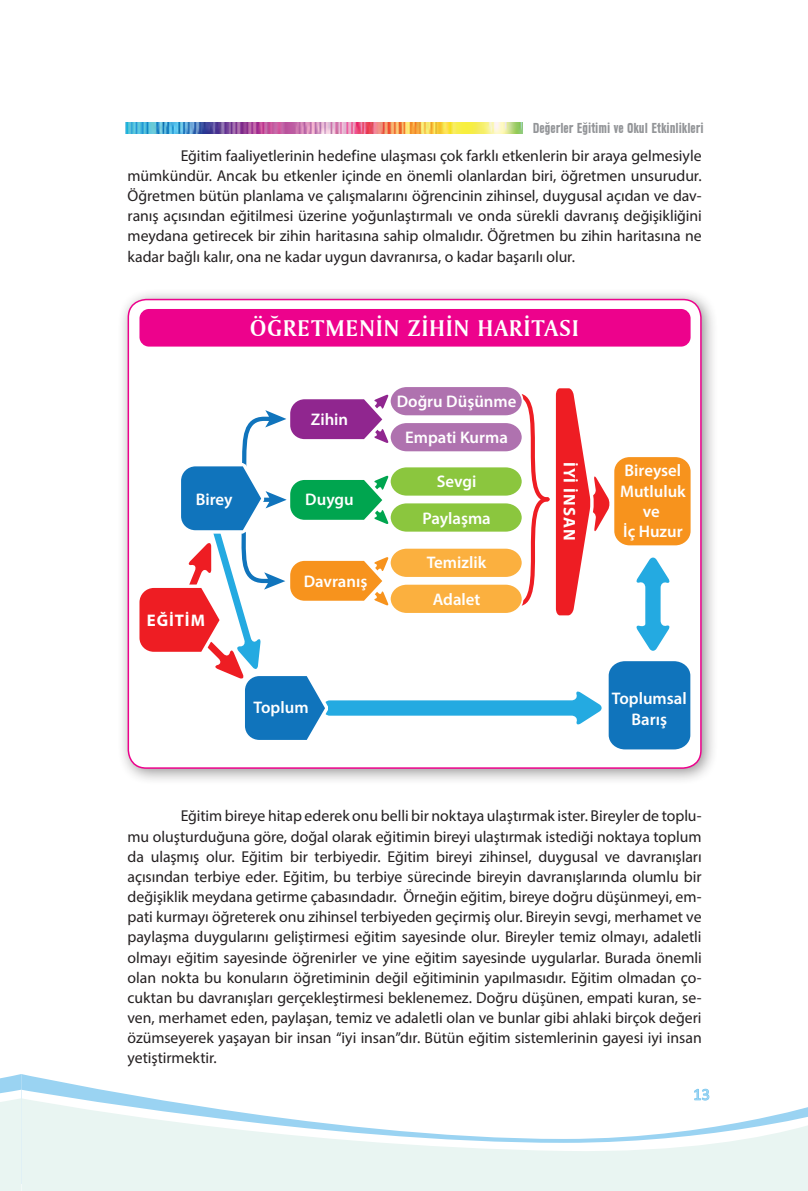
<style>
.page{position:relative;width:808px;height:1191px;background:#fff}
.page>*{position:absolute;margin:0;border:0;box-sizing:border-box;transform-origin:0 0}
.t1{font:24px "Amerigo BT Bold A";letter-spacing:.05em;color:#fff}
.t2{font:600 16.8px/20.1px "Myriad Pro";color:#fff;text-align:center}
.t3{font:700 16.8px "Myriad Pro";letter-spacing:.055em;color:#fff}
.t4{font:16.5px "Calibri";color:#9ad3f2}
.t5{font:15.75px/20.1px "Myriad Pro";letter-spacing:-.005em;color:#231f20;text-align:justify}
.t6{font:700 condensed 15px "URW Grotesk T";color:#939598}
</style>
<div class="page">
<img style="left:125px;top:123px;width:398px;height:10px">
<svg style="left:21px;top:1074px;width:686px;height:15px"></svg>
<svg style="left:21px;top:1089px;width:689px;height:9px"></svg>
<svg style="left:21px;top:1098px;width:787px;height:93px"></svg>
<svg style="left:0;top:1074px;width:21px;height:117px;background:#e0f1f3"></svg>
<div style="left:116px;top:287px;width:603px;height:499px;background:#231f20;opacity:.5"></div>
<div style="left:128px;top:299px;width:573px;height:469px;background:#fff;border-radius:18px"></div>
<div style="left:128px;top:299px;width:574px;height:470px;border:2px solid #ed028c;border-radius:18px"></div>
<svg style="left:139px;top:387px;width:552px;height:363px"></svg>
<div style="left:139px;top:309px;width:551px;height:37px;background:#ed028c;border-radius:10px"></div>
<p class="t6" style="left:533px;top:120px;width:172px">Değerler Eğitimi ve Okul Etkinlikleri</p>
<p class="t5" style="left:128px;top:145px;width:576px;text-indent:53px">Eğitim faaliyetlerinin hedefine ulaşması çok farklı etkenlerin bir araya gelmesiyle mümkündür. Ancak bu etkenler içinde en önemli olanlardan biri, öğretmen unsurudur.<br>Öğretmen bütün planlama ve çalışmalarını öğrencinin zihinsel, duygusal açıdan ve dav&shy;ranış açısından eğitilmesi üzerine yoğunlaştırmalı ve onda sürekli davranış değişikliğini meydana getirecek bir zihin haritasına sahip olmalıdır. Öğretmen bu zihin haritasına ne kadar bağlı kalır, ona ne kadar uygun davranırsa, o kadar başarılı olur.</p>
<h1 class="t1" style="left:250px;top:314px;width:330px">ÖĞRETMENİN ZİHİN HARİTASI</h1>
<p class="t2" style="left:196px;top:489px;width:38px">Birey</p>
<p class="t3" style="left:147px;top:610px;width:60px">EĞİTİM</p>
<p class="t2" style="left:311px;top:409px;width:39px">Zihin</p>
<p class="t2" style="left:305px;top:489px;width:50px">Duygu</p>
<p class="t2" style="left:304px;top:570px;width:65px">Davranış</p>
<p class="t2" style="left:397px;top:382px;width:121px;line-height:36.3px">Doğru Düşünme<br>Empati Kurma</p>
<p class="t2" style="left:437px;top:470px;width:41px">Sevgi</p>
<p class="t3" style="left:580px;top:462px;width:79px;rotate:90deg">İYİ İNSAN</p>
<p class="t2" style="left:422px;top:508px;width:70px">Paylaşma</p>
<p class="t2" style="left:427px;top:551px;width:61px">Temizlik</p>
<p class="t2" style="left:433px;top:589px;width:49px">Adalet</p>
<p class="t2" style="left:254px;top:697px;width:56px">Toplum</p>
<p class="t2" style="left:620px;top:460px;width:67px">Bireysel<br>Mutluluk ve<br>İç Huzur</p>
<p class="t2" style="left:612px;top:688px;width:76px">Toplumsal<br>Barış</p>
<p class="t5" style="left:128px;top:805px;width:576px;text-indent:53px">Eğitim bireye hitap ederek onu belli bir noktaya ulaştırmak ister. Bireyler de toplu&shy;mu oluşturduğuna göre, doğal olarak eğitimin bireyi ulaştırmak istediği noktaya toplum da ulaşmış olur. Eğitim bir terbiyedir. Eğitim bireyi zihinsel, duygusal ve davranışları açısından terbiye eder. Eğitim, bu terbiye sürecinde bireyin davranışlarında olumlu bir değişiklik meydana getirme çabasındadır. Örneğin eğitim, bireye doğru düşünmeyi, em&shy;pati kurmayı öğreterek onu zihinsel terbiyeden geçirmiş olur. Bireyin sevgi, merhamet ve paylaşma duygularını geliştirmesi eğitim sayesinde olur. Bireyler temiz olmayı, adaletli olmayı eğitim sayesinde öğrenirler ve yine eğitim sayesinde uygularlar. Burada önemli olan nokta bu konuların öğretiminin değil eğitiminin yapılmasıdır. Eğitim olmadan ço&shy;cuktan bu davranışları gerçekleştirmesi beklenemez. Doğru düşünen, empati kuran, se&shy;ven, merhamet eden, paylaşan, temiz ve adaletli olan ve bunlar gibi ahlaki birçok değeri özümseyerek yaşayan bir insan “iyi insan”dır. Bütün eğitim sistemlerinin gayesi iyi insan yetiştirmektir.</p>
<p class="t4" style="left:693px;top:1084px;width:18px">13</p>
</div>
